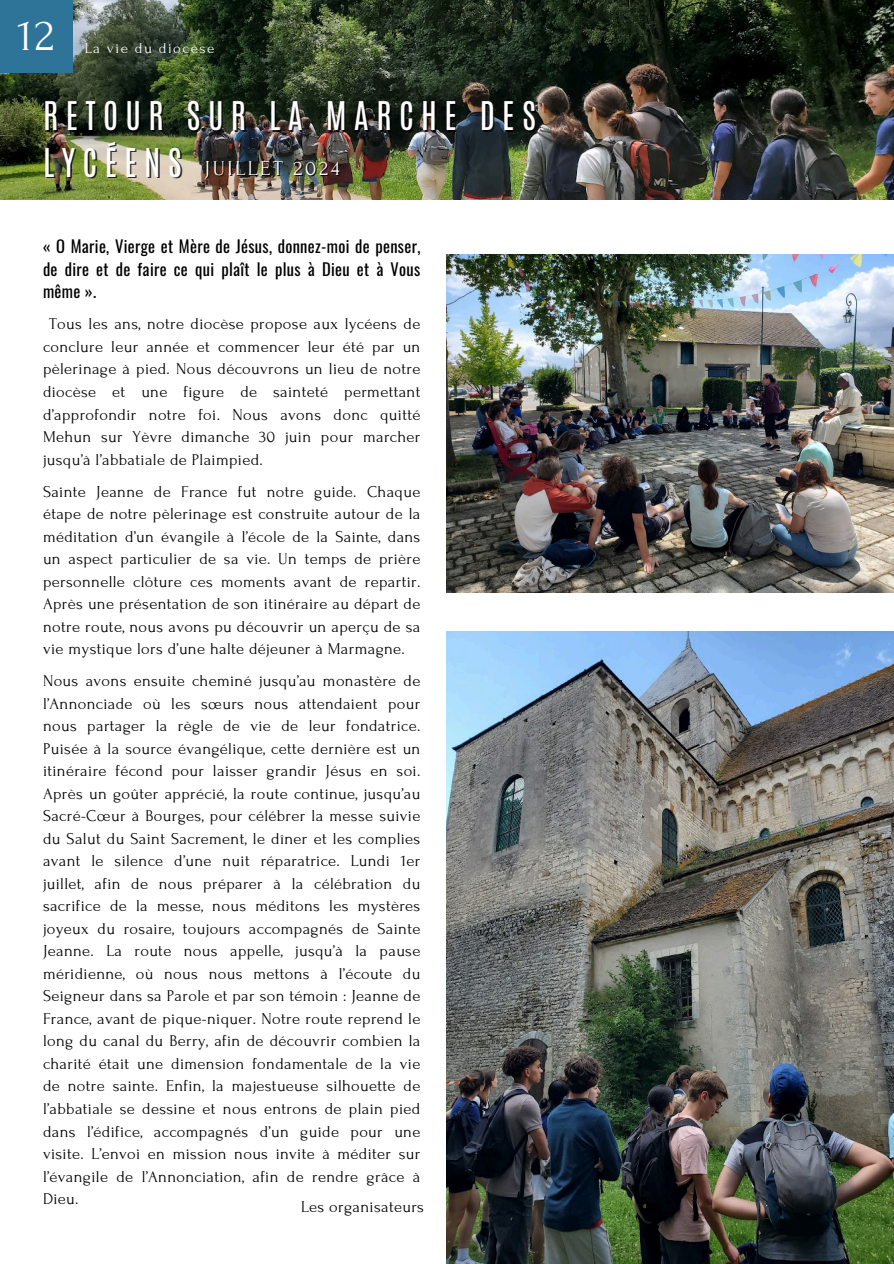
<style>
.page{position:relative;width:894px;height:1264px;background:#fff}
.page>*{position:absolute;margin:0;border:0;box-sizing:border-box;transform-origin:0 0}
.t1{font:45.3px "Forum";color:#fff}
.t2{font:33px "Antonio";letter-spacing:.22em;color:#fff}
.t3{font:21px "Forum";letter-spacing:.125em;color:#fff}
.t4{font:16.5px/22.5px "Forum";letter-spacing:.02em;color:#000;text-align:justify}
.t5{font:16.5px/22.5px "Oswald";letter-spacing:.02em;color:#000;text-align:justify}
.t6{font:15px "Forum";letter-spacing:.1em;color:#fff}
</style>
<div class="page">
<img style="left:0;top:0;width:893px;height:199px">
<img style="left:446px;top:255px;width:447px;height:338px">
<img style="left:446px;top:631px;width:447px;height:632px">
<div style="left:0;top:0;width:72px;height:72px;background:#2e7498"></div>
<p class="t1" style="left:18px;top:11px;width:38px">12</p>
<p class="t6" style="left:85px;top:40px;width:131px">La vie du diocèse</p>
<p class="t2" style="left:43px;top:93px;width:494px">RETOUR SUR LA MARCHE DES</p>
<p class="t2" style="left:43px;top:139px;width:140px">LYCÉENS</p>
<h1 class="t3" style="left:204px;top:157px;width:137px">JUILLET 2024</h1>
<p class="t5" style="left:43px;top:234px;width:379px">« O Marie, Vierge et Mère de Jésus, donnez-moi de penser, de dire et de faire ce qui plaît le plus à Dieu et à Vous même ».</p>
<p class="t4" style="left:43px;top:313px;width:379px;text-indent:6px">Tous les ans, notre diocèse propose aux lycéens de conclure leur année et commencer leur été par un pèlerinage à pied. Nous découvrons un lieu de notre diocèse et une figure de sainteté permettant d’approfondir notre foi. Nous avons donc quitté Mehun sur Yèvre dimanche 30 juin pour marcher jusqu’à l’abbatiale de Plaimpied.</p>
<p class="t4" style="left:43px;top:480px;width:379px">Sainte Jeanne de France fut notre guide. Chaque étape de notre pèlerinage est construite autour de la méditation d’un évangile à l’école de la Sainte, dans un aspect particulier de sa vie. Un temps de prière personnelle clôture ces moments avant de repartir.<br>Après une présentation de son itinéraire au départ de notre route, nous avons pu découvrir un aperçu de sa vie mystique lors d’une halte déjeuner à Marmagne.</p>
<p class="t4" style="left:43px;top:670px;width:379px">Nous avons ensuite cheminé jusqu’au monastère de l’Annonciade où les sœurs nous attendaient pour nous partager la règle de vie de leur fondatrice.<br>Puisée à la source évangélique, cette dernière est un itinéraire fécond pour laisser grandir Jésus en soi.<br>Après un goûter apprécié, la route continue, jusqu’au Sacré-Cœur à Bourges, pour célébrer la messe suivie du Salut du Saint Sacrement, le dîner et les complies avant le silence d’une nuit réparatrice. Lundi 1er juillet, afin de nous préparer à la célébration du sacrifice de la messe, nous méditons les mystères joyeux du rosaire, toujours accompagnés de Sainte Jeanne. La route nous appelle, jusqu’à la pause méridienne, où nous nous mettons à l’écoute du Seigneur dans sa Parole et par son témoin : Jeanne de France, avant de pique-niquer. Notre route reprend le long du canal du Berry, afin de découvrir combien la charité était une dimension fondamentale de la vie de notre sainte. Enfin, la majestueuse silhouette de l’abbatiale se dessine et nous entrons de plain pied dans l’édifice, accompagnés d’un guide pour une visite. L’envoi en mission nous invite à méditer sur l’évangile de l’Annonciation, afin de rendre grâce à Dieu.</p>
<p class="t4" style="left:301px;top:1195px;width:124px">Les organisateurs</p>
</div>
